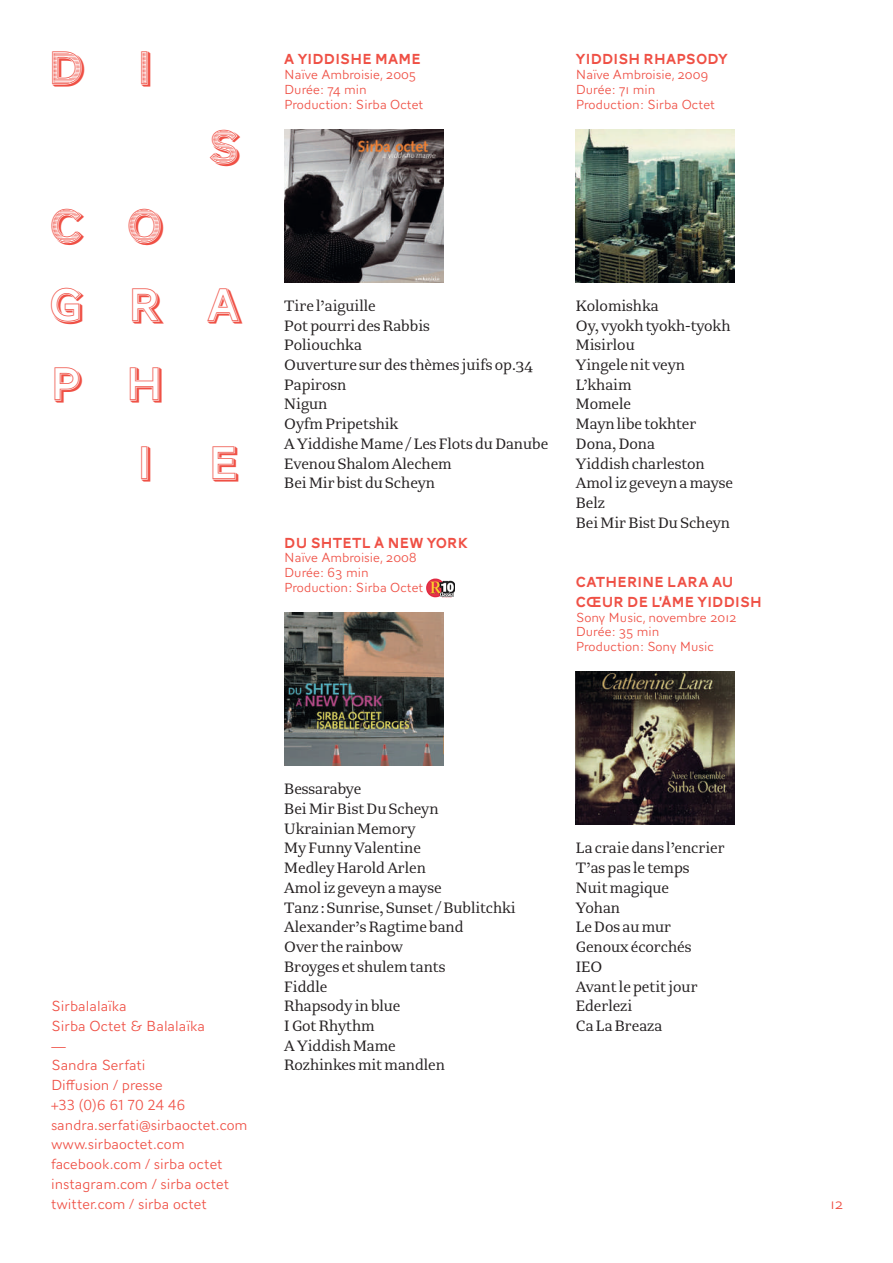
<style>
.page{position:relative;width:893px;height:1263px;background:#fff}
.page>*{position:absolute;margin:0;border:0;box-sizing:border-box;transform-origin:0 0}
.t1{font:48.3px "AW Conqueror Carved Four";color:#ef5045}
.t2{font:48.3px "AW Conqueror Carved";color:#ef5045}
.t3{font:17.1px/19.8px "Camille Antiqua Beta A";color:#231f20}
.t4{font:300 15px/19.8px "AW Conqueror Sans";color:#ef5045}
.t5{font:15px/19.8px "AW Conqueror Carved One";letter-spacing:.015em;color:#ef5045}
.t6{font:300 13.5px/14.9px "AW Conqueror Sans";color:#ef5045}
</style>
<div class="page">
<img style="left:284px;top:129px;width:159px;height:153px">
<img style="left:427px;top:578px;width:28px;height:20px">
<img style="left:284px;top:613px;width:159px;height:152px">
<img style="left:576px;top:129px;width:159px;height:153px">
<img style="left:576px;top:672px;width:159px;height:153px">
<h1 class="t2" style="left:48px;top:46px;width:37px">D</h1>
<h1 class="t2" style="left:137px;top:46px;width:17px">I</h1>
<h1 class="t2" style="left:49px;top:204px;width:34px">C</h1>
<h1 class="t2" style="left:126px;top:204px;width:38px">O</h1>
<h1 class="t2" style="left:207px;top:125px;width:33px">S</h1>
<h1 class="t1" style="left:49px;top:283px;width:192px">GRA</h1>
<h1 class="t1" style="left:50px;top:362px;width:115px">P H</h1>
<h1 class="t1" style="left:137px;top:441px;width:17px">I</h1>
<h1 class="t1" style="left:208px;top:441px;width:32px">E</h1>
<p class="t5" style="left:284px;top:50px;width:138px">A YIDDISHE MAME</p>
<p class="t6" style="left:284px;top:67px;width:141px">Naïve Ambroisie, 2005<br>Durée: 74 min<br>Production: Sirba Octet</p>
<p class="t5" style="left:576px;top:50px;width:153px">YIDDISH RHAPSODY</p>
<p class="t6" style="left:576px;top:67px;width:141px">Naïve Ambroisie, 2009<br>Durée: 71 min<br>Production: Sirba Octet</p>
<p class="t3" style="left:284px;top:296px;width:265px">Tire l’aiguille<br>Pot pourri des Rabbis<br>Poliouchka<br>Ouverture sur des thèmes juifs op.34<br>Papirosn<br>Nigun<br>Oyfm Pripetshik<br>A Yiddishe Mame / Les Flots du Danube<br>Evenou Shalom Alechem<br>Bei Mir bist du Scheyn</p>
<p class="t5" style="left:284px;top:534px;width:185px">DU SHTETL À NEW YORK</p>
<p class="t6" style="left:284px;top:550px;width:141px">Naïve Ambroisie, 2008<br>Durée: 63 min<br>Production: Sirba Octet</p>
<p class="t3" style="left:576px;top:296px;width:159px">Kolomishka<br>Oy, vyokh tyokh-tyokh<br>Misirlou<br>Yingele nit veyn<br>L’khaim<br>Momele<br>Mayn libe tokhter<br>Dona, Dona<br>Yiddish charleston<br>Amol iz geveyn a mayse<br>Belz<br>Bei Mir Bist Du Scheyn</p>
<p class="t5" style="left:576px;top:573px;width:187px">CATHERINE LARA AU<br>CŒUR DE L’ÂME YIDDISH</p>
<p class="t6" style="left:576px;top:609px;width:162px">Sony Music, novembre 2012<br>Durée: 35 min<br>Production: Sony Music</p>
<p class="t4" style="left:51px;top:996px;width:198px">Sirbalalaïka<br>Sirba Octet &amp; Balalaïka<br>—<br>Sandra Serfati<br>Diffusion / presse<br>+33 (0)6 61 70 24 46 sandra.serfati@sirbaoctet.com www.sirbaoctet.com facebook.com / sirba octet instagram.com / sirba octet twitter.com / sirba octet</p>
<p class="t3" style="left:284px;top:779px;width:233px">Bessarabye<br>Bei Mir Bist Du Scheyn<br>Ukrainian Memory<br>My Funny Valentine<br>Medley Harold Arlen<br>Amol iz geveyn a mayse<br>Tanz : Sunrise, Sunset / Bublitchki<br>Alexander’s Ragtime band<br>Over the rainbow<br>Broyges et shulem tants<br>Fiddle<br>Rhapsody in blue<br>I Got Rhythm<br>A Yiddish Mame<br>Rozhinkes mit mandlen</p>
<p class="t3" style="left:576px;top:838px;width:150px">La craie dans l’encrier<br>T’as pas le temps<br>Nuit magique<br>Yohan<br>Le Dos au mur<br>Genoux écorchés<br>IEO<br>Avant le petit jour<br>Ederlezi<br>Ca La Breaza</p>
<p class="t4" style="left:830px;top:1193px;width:14px">12</p>
</div>
